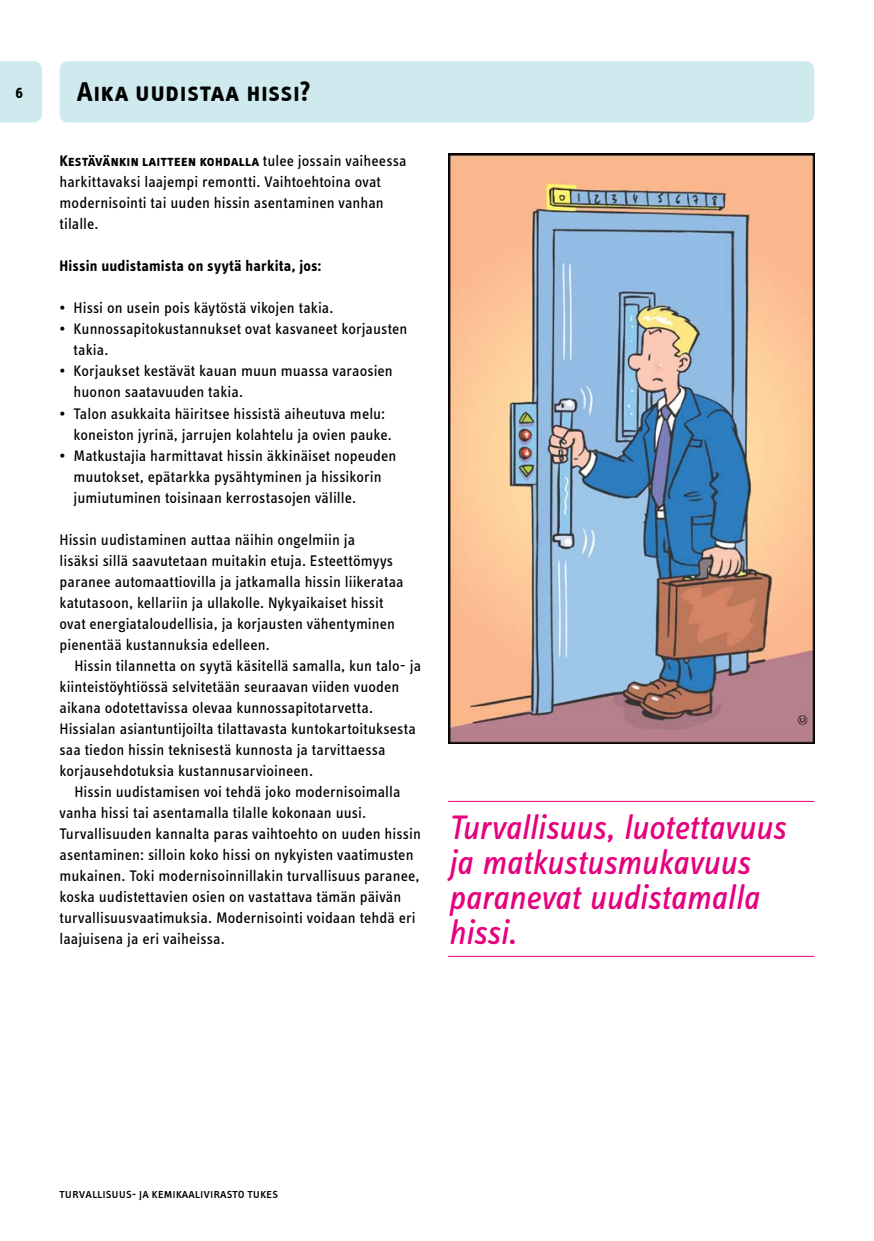
<style>
.page{position:relative;width:874px;height:1241px;background:#fff}
.page>*{position:absolute;margin:0;border:0;box-sizing:border-box;transform-origin:0 0}
.t1{font:italic 35px/35px "Info Text OT";letter-spacing:-.005em;color:#e6007d}
.t2{font:28px "Info Text Bold Caps";letter-spacing:.02em;color:#000}
.t3{font:15.75px/21px "Info Text OT";letter-spacing:.005em;color:#000}
.t4{font:15.75px "Info Text Bold Caps";letter-spacing:.01em;color:#000}
.t5{font:700 15.75px "Info Text OT";letter-spacing:.01em;color:#000}
.t6{font:14px "Info Text Book Caps";color:#000}
.s1{font-family:"Info Text OT"}
</style>
<div class="page">
<div style="left:0;top:61px;width:42px;height:61px;background:#cfeaef"></div>
<div style="left:60px;top:61px;width:754px;height:61px;background:#cfeaef;border-radius:9px"></div>
<img style="left:448px;top:154px;width:366px;height:589px">
<hr style="left:448px;top:800px;width:366px;height:1px;background:#e6007d">
<hr style="left:448px;top:955px;width:366px;height:1px;background:#e6007d">
<p class="t5" style="left:15px;top:83px;width:9px">6</p>
<h2 class="t2" style="left:77px;top:75px;width:235px">Aika uudistaa hissi?</h2>
<p class="t4" style="left:60px;top:152px;width:348px">Kestävänkin laitteen kohdalla <span class="s1">tulee jossain vaiheessa</span></p>
<p class="t3" style="left:60px;top:171px;width:325px">harkittavaksi laajempi remontti. Vaihtoehtoina ovat modernisointi tai uuden hissin asentaminen vanhan tilalle.</p>
<p class="t5" style="left:60px;top:256px;width:263px">Hissin uudistamista on syytä harkita, jos:</p>
<p class="t3" style="left:60px;top:297px;width:275px">• Hissi on usein pois käytöstä vikojen takia.</p>
<p class="t3" style="left:74px;top:318px;width:335px;text-indent:-14px">• Kunnossapitokustannukset ovat kasvaneet korjausten takia.</p>
<p class="t3" style="left:74px;top:360px;width:320px;text-indent:-14px">• Korjaukset kestävät kauan muun muassa varaosien huonon saatavuuden takia.</p>
<p class="t3" style="left:74px;top:402px;width:319px;text-indent:-14px">• Talon asukkaita häiritsee hissistä aiheutuva melu: koneiston jyrinä, jarrujen kolahtelu ja ovien pauke.</p>
<p class="t3" style="left:74px;top:444px;width:324px;text-indent:-14px">• Matkustajia harmittavat hissin äkkinäiset nopeuden muutokset, epätarkka pysähtyminen ja hissikorin jumiutuminen toisinaan kerrostasojen välille.</p>
<p class="t3" style="left:60px;top:528px;width:345px">Hissin uudistaminen auttaa näihin ongelmiin ja<br>lisäksi sillä saavutetaan muitakin etuja. Esteettömyys paranee automaattiovilla ja jatkamalla hissin liikerataa katutasoon, kellariin ja ullakolle. Nykyaikaiset hissit ovat energiataloudellisia, ja korjausten vähentyminen pienentää kustannuksia edelleen.</p>
<p class="t3" style="left:60px;top:654px;width:363px;text-indent:15px">Hissin tilannetta on syytä käsitellä samalla, kun talo- ja kiinteistöyhtiössä selvitetään seuraavan viiden vuoden aikana odotettavissa olevaa kunnossapitotarvetta.<br>Hissialan asiantuntijoilta tilattavasta kuntokartoituksesta saa tiedon hissin teknisestä kunnosta ja tarvittaessa korjausehdotuksia kustannusarvioineen.</p>
<p class="t3" style="left:60px;top:780px;width:363px;text-indent:15px">Hissin uudistamisen voi tehdä joko modernisoimalla vanha hissi tai asentamalla tilalle kokonaan uusi.<br>Turvallisuuden kannalta paras vaihtoehto on uuden hissin asentaminen: silloin koko hissi on nykyisten vaatimusten mukainen. Toki modernisoinnillakin turvallisuus paranee, koska uudistettavien osien on vastattava tämän päivän turvallisuusvaatimuksia. Modernisointi voidaan tehdä eri laajuisena ja eri vaiheissa.</p>
<h1 class="t1" style="left:448px;top:808px;width:338px">Turvallisuus, luotettavuus ja matkustusmukavuus paranevat uudistamalla hissi.</h1>
<p class="t6" style="left:60px;top:1184px;width:220px">turvallisuus- ja kemikaalivirasto tukes</p>
</div>
